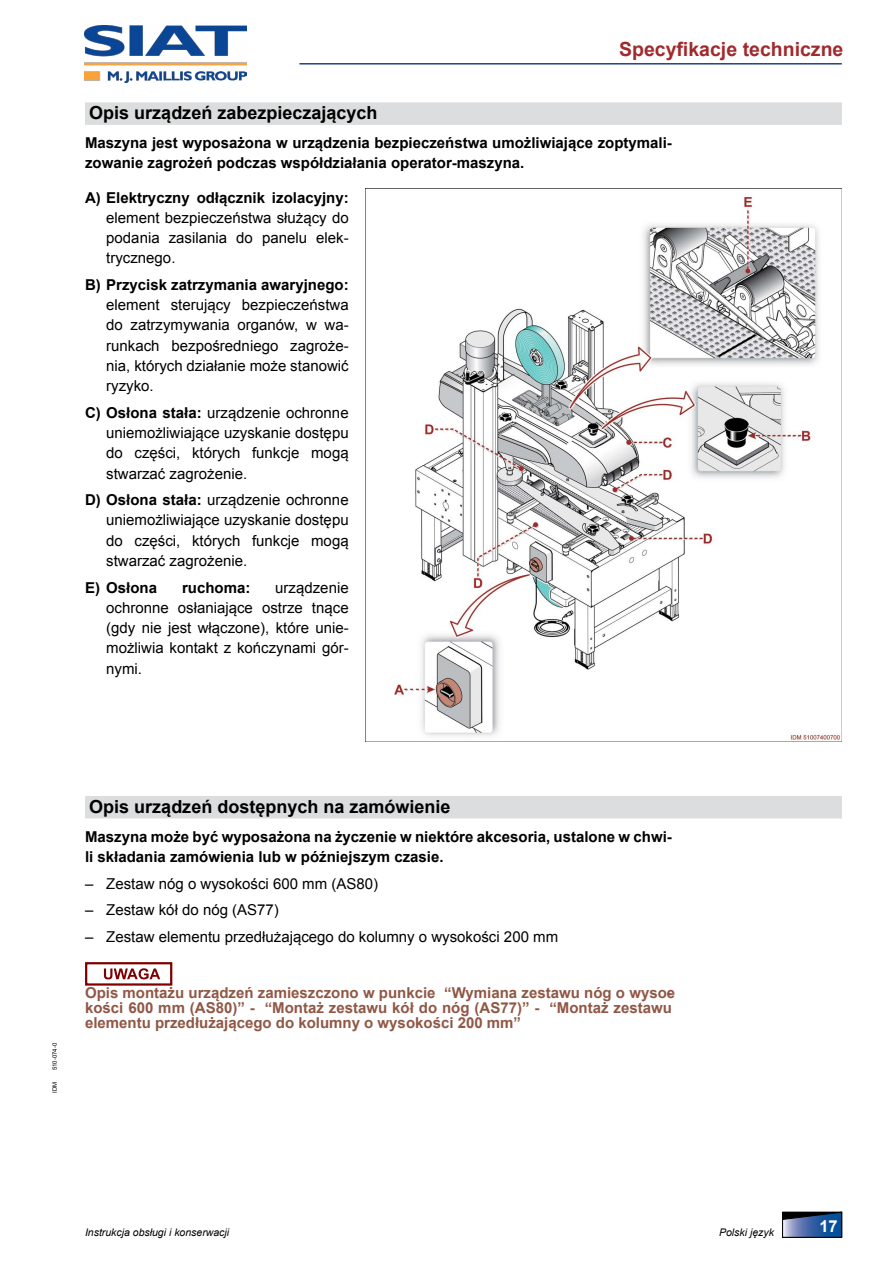
<style>
.page{position:relative;width:893px;height:1263px;background:#fff}
.page>*{position:absolute;margin:0;border:0;box-sizing:border-box;transform-origin:0 0}
.t1{font:700 19.5px "Arial";color:#a02a2c}
.titolo{font:700 18px "Arial";color:#000}
.t2{font:700 16.5px "Arial";color:#fff}
.t3{font:15px/20.2px "Arial";color:#000;text-align:justify}
.normale{font:700 15px/20.2px "Arial";color:#000}
.notadirimando{font:700 15px/15px "Arial";color:#905745;text-align:justify}
.t4{font:italic 10.5px "Arial";color:#000}
.t5{font:6px "Arial";color:#000}
.s1{font-weight:700}
</style>
<div class="page">
<svg style="left:782px;top:1212px;width:60px;height:25px"></svg>
<img style="left:85px;top:26px;width:161px;height:56px">
<hr style="left:299px;top:63px;width:543px;height:2px;background:#25408f">
<div style="left:85px;top:102px;width:757px;height:23px;background:#dcddde"></div>
<div style="left:85px;top:796px;width:757px;height:22px;background:#dcddde"></div>
<div style="left:85px;top:962px;width:87px;height:24px;border:2px solid #800000"></div>
<svg style="left:104px;top:968px;width:56px;height:11px"></svg>
<img style="left:394px;top:189px;width:448px;height:552px">
<h1 class="t1" style="left:619px;top:36px;width:226px">Specyfikacje techniczne</h1>
<p class="titolo" style="left:89px;top:101px;width:290px">Opis urządzeń zabezpieczających</p>
<p class="normale" style="left:85px;top:133px;width:588px">Maszyna jest wyposażona w urządzenia bezpieczeństwa umożliwiające zoptymali&shy;zowanie zagrożeń podczas współdziałania operator-maszyna.</p>
<p class="t3" style="left:106px;top:187px;width:244px;text-indent:-21px"><span class="s1">A) Elektryczny odłącznik izolacyjny: </span>element bezpieczeństwa służący do podania zasilania do panelu elek&shy;trycznego.</p>
<p class="t3" style="left:106px;top:275px;width:244px;text-indent:-21px"><span class="s1">B) Przycisk zatrzymania awaryjnego: </span>element sterujący bezpieczeństwa do zatrzymywania organów, w wa&shy;runkach bezpośredniego zagroże&shy;nia, których działanie może stanowić ryzyko.</p>
<p class="t3" style="left:106px;top:403px;width:244px;text-indent:-21px"><span class="s1">C) Osłona stała:</span> urządzenie ochronne uniemożliwiające uzyskanie dostępu do części, których funkcje mogą stwarzać zagrożenie.</p>
<p class="t3" style="left:106px;top:490px;width:244px;text-indent:-21px"><span class="s1">D) Osłona stała:</span> urządzenie ochronne uniemożliwiające uzyskanie dostępu do części, których funkcje mogą stwarzać zagrożenie.</p>
<p class="normale" style="left:85px;top:578px;width:74px">E) Osłona</p>
<p class="normale" style="left:182px;top:578px;width:70px">ruchoma:</p>
<p class="t3" style="left:106px;top:577px;width:244px;text-indent:169px">urządzenie ochronne osłaniające ostrze tnące (gdy nie jest włączone), które unie&shy;możliwia kontakt z kończynami gór&shy;nymi.</p>
<p class="t5" style="left:51px;top:1070px;width:29px;rotate:-90deg">510-074-0</p>
<p class="t5" style="left:51px;top:1093px;width:12px;rotate:-90deg">IDM</p>
<p class="titolo" style="left:89px;top:795px;width:363px">Opis urządzeń dostępnych na zamówienie</p>
<p class="normale" style="left:85px;top:827px;width:588px">Maszyna może być wyposażona na życzenie w niektóre akcesoria, ustalone w chwi&shy;li składania zamówienia lub w późniejszym czasie.</p>
<p class="t3" style="left:85px;top:873px;width:295px">– Zestaw nóg o wysokości 600 mm (AS80)</p>
<p class="t3" style="left:85px;top:900px;width:195px">– Zestaw kół do nóg (AS77)</p>
<p class="t3" style="left:85px;top:927px;width:475px">– Zestaw elementu przedłużającego do kolumny o wysokości 200 mm</p>
<p class="notadirimando" style="left:85px;top:986px;width:588px">Opis montażu urządzeń zamieszczono w punkcie “Wymiana zestawu nóg o wyso&shy;kości 600 mm (AS80)” - “Montaż zestawu kół do nóg (AS77)” - “Montaż zestawu elementu przedłużającego do kolumny o wysokości 200 mm”</p>
<p class="t4" style="left:85px;top:1225px;width:146px">Instrukcja obsługi i konserwacji</p>
<p class="t4" style="left:719px;top:1225px;width:56px">Polski język</p>
<p class="t2" style="left:819px;top:1216px;width:20px">17</p>
</div>
